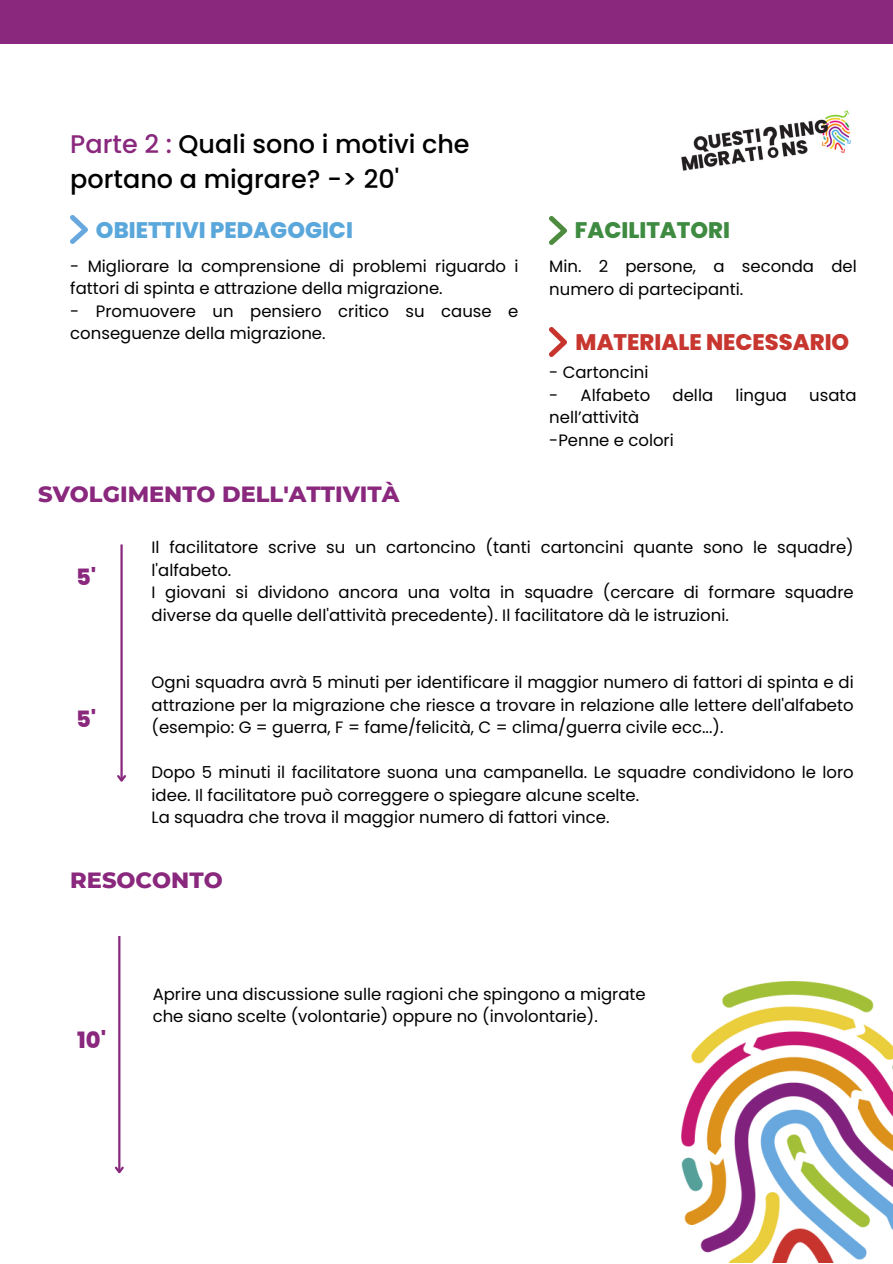
<style>
.page{position:relative;width:893px;height:1264px;background:#fff}
.page>*{position:absolute;margin:0;border:0;box-sizing:border-box;transform-origin:0 0}
.t1{font:500 25.5px/34.8px "Poppins";color:#000}
.t2{font:800 22.5px "Montserrat";color:#89287d}
.t3{font:800 22.5px "Poppins";color:#5aa7dc}
.t4{font:800 22.5px "Poppins";color:#c7362f}
.t5{font:800 22.5px "Poppins";color:#3e8b41}
.t6{font:800 22.5px "Poppins";color:#89287d}
.t7{font:16.5px/22.5px "Poppins";color:#000}
.s1{color:#89287d}
</style>
<div class="page">
<img style="left:549px;top:216px;width:17px;height:28px">
<img style="left:71px;top:216px;width:16px;height:28px">
<img style="left:549px;top:328px;width:17px;height:28px">
<img style="left:681px;top:981px;width:211px;height:281px">
<img style="left:681px;top:110px;width:170px;height:61px">
<hr style="left:120px;top:544px;width:3px;height:236px;background:#89287d">
<svg style="left:117px;top:773px;width:9px;height:9px"></svg>
<div style="left:0;top:0;width:892px;height:44px;background:#89287d"></div>
<hr style="left:118px;top:936px;width:2px;height:236px;background:#89287d">
<svg style="left:114px;top:1164px;width:10px;height:10px"></svg>
<p class="t1" style="left:70px;top:127px;width:401px"><span class="s1">Parte 2 :</span> Quali sono i motivi che portano a migrare? -&gt; 20'</p>
<p class="t3" style="left:96px;top:214px;width:258px">OBIETTIVI PEDAGOGICI</p>
<p class="t5" style="left:574px;top:214px;width:157px">FACILITATORI</p>
<p class="t7" style="left:549px;top:255px;width:309px">Min. 2 persone, a seconda del numero di partecipanti.</p>
<p class="t4" style="left:575px;top:326px;width:275px">MATERIALE NECESSARIO</p>
<p class="t7" style="left:549px;top:361px;width:101px">- Cartoncini</p>
<p class="t7" style="left:549px;top:383px;width:102px">- Alfabeto</p>
<p class="t7" style="left:672px;top:383px;width:42px">della</p>
<p class="t7" style="left:735px;top:383px;width:53px">lingua</p>
<p class="t7" style="left:809px;top:383px;width:49px">usata</p>
<p class="t7" style="left:549px;top:406px;width:92px">nell’attività</p>
<p class="t7" style="left:549px;top:428px;width:126px">-Penne e colori</p>
<p class="t7" style="left:70px;top:255px;width:449px">- Migliorare la comprensione di problemi riguardo i fattori di spinta e attrazione della migrazione.</p>
<p class="t7" style="left:70px;top:300px;width:449px">- Promuovere un pensiero critico su cause e conseguenze della migrazione.</p>
<p class="t2" style="left:38px;top:480px;width:363px">SVOLGIMENTO DELL'ATTIVITÀ</p>
<p class="t6" style="left:76px;top:561px;width:22px">5'</p>
<p class="t6" style="left:76px;top:703px;width:22px">5'</p>
<p class="t7" style="left:151px;top:536px;width:703px">Il facilitatore scrive su un cartoncino (tanti cartoncini quante sono le squadre) l'alfabeto.</p>
<p class="t7" style="left:151px;top:581px;width:703px">I giovani si dividono ancora una volta in squadre (cercare di formare squadre diverse da quelle dell'attività precedente). Il facilitatore dà le istruzioni.</p>
<p class="t7" style="left:151px;top:671px;width:703px;text-align:justify">Ogni squadra avrà 5 minuti per identificare il maggior numero di fattori di spinta e di attrazione per la migrazione che riesce a trovare in relazione alle lettere dell'alfabeto (esempio: G = guerra, F = fame/felicità, C = clima/guerra civile ecc...).</p>
<p class="t7" style="left:151px;top:761px;width:703px">Dopo 5 minuti il facilitatore suona una campanella. Le squadre condividono le loro idee. Il facilitatore può correggere o spiegare alcune scelte.</p>
<p class="t7" style="left:151px;top:806px;width:459px">La squadra che trova il maggior numero di fattori vince.</p>
<p class="t2" style="left:70px;top:866px;width:154px">RESOCONTO</p>
<p class="t6" style="left:77px;top:1024px;width:30px">10'</p>
<p class="t7" style="left:153px;top:982px;width:494px">Aprire una discussione sulle ragioni che spingono a migrate che siano scelte (volontarie) oppure no (involontarie).</p>
</div>
